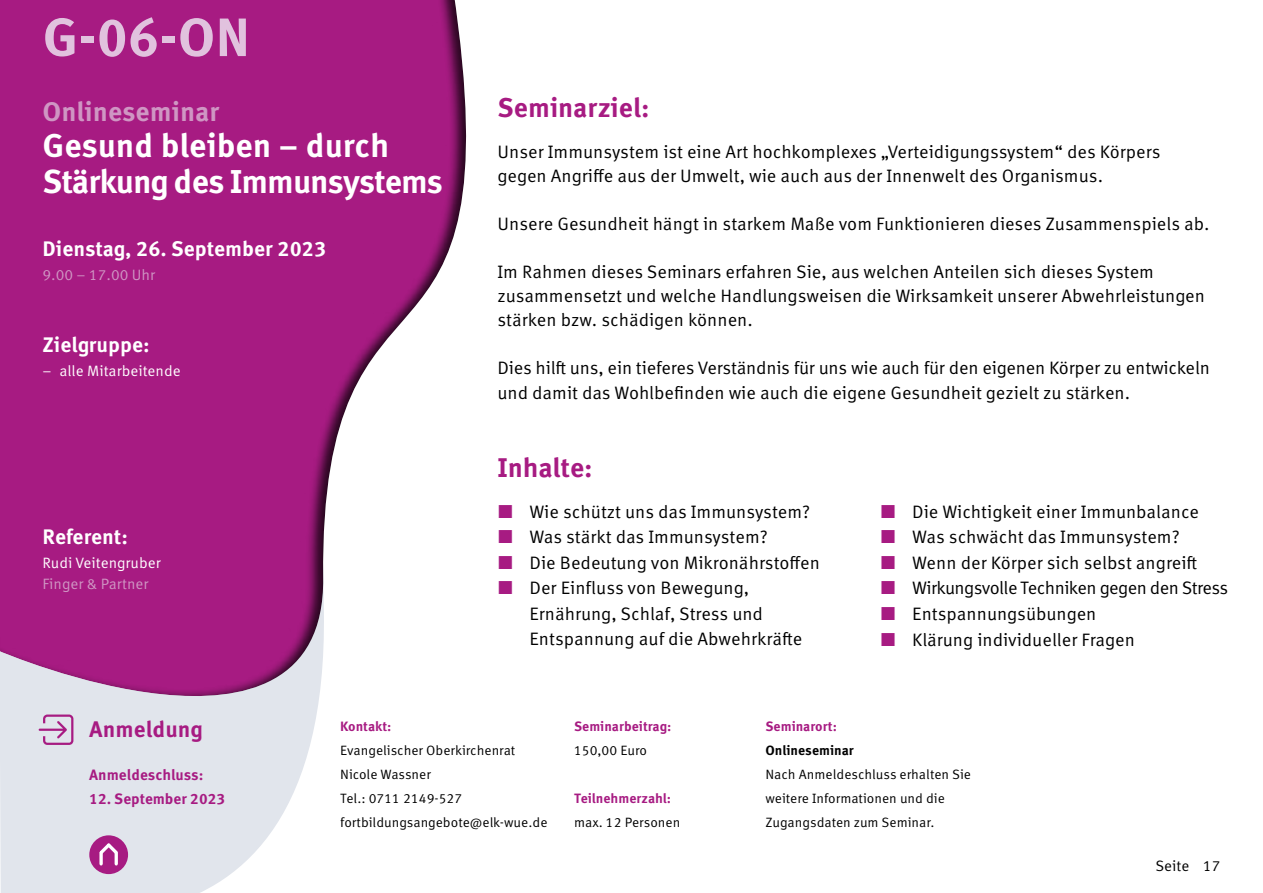
<style>
.page{position:relative;width:1263px;height:893px;background:#fff}
.page>*{position:absolute;margin:0;border:0;box-sizing:border-box;transform-origin:0 0}
.t1{font:700 54px "Meta Correspondence Pro";color:#e1c2de}
.t2{font:700 33px/36px "Meta Correspondence Pro";letter-spacing:-.03em;color:#fff}
.t3{font:700 27px "Meta Correspondence Pro";color:#a71b82}
.t4{font:700 27px "Meta Correspondence Pro";color:#cf96c3}
.t5{font:700 22.5px "Meta Correspondence Pro";color:#a71b82}
.t6{font:700 21px "Meta Correspondence Pro";color:#fff}
.t7{font:18px/25.5px "Meta Correspondence Pro";color:#000}
.t8{font:15px "Meta Correspondence Pro";color:#fff}
.t9{font:700 15px "Meta Correspondence Pro";color:#a71b82}
.t10{font:15px "Meta Correspondence Pro";color:#cf96c3}
.t11{font:15px "Meta Correspondence Pro";color:#000}
.t12{font:13.5px/24px "Meta Correspondence Pro";color:#000}
.t13{font:700 13.5px "Meta Correspondence Pro";color:#a71b82}
.t14{font:700 13.5px "Meta Correspondence Pro";color:#000}
</style>
<div class="page">
<svg style="left:0;top:696px;width:319px;height:197px;background:#e4e7ee"></svg>
<div style="left:0;top:0;width:480px;height:696px;background:#000;opacity:.75"></div>
<div style="left:90px;top:836px;width:37px;height:37px;background:#a71b82;border-radius:50%"></div>
<div style="left:89px;top:835px;width:39px;height:39px;border:2px solid #a71b82;border-radius:50%"></div>
<svg style="left:96px;top:842px;width:25px;height:25px"></svg>
<svg style="left:97px;top:840px;width:23px;height:24px"></svg>
<svg style="left:39px;top:714px;width:34px;height:31px"></svg>
<h1 class="t1" style="left:43px;top:-5px;width:209px">G-06-ON</h1>
<h3 class="t4" style="left:43px;top:91px;width:178px">Onlineseminar</h3>
<h2 class="t2" style="left:43px;top:126px;width:402px">Gesund bleiben – durch<br>Stärkung des Immunsystems</h2>
<p class="t6" style="left:43px;top:232px;width:285px">Dienstag, 26. September 2023</p>
<p class="t10" style="left:43px;top:263px;width:114px">9.00 – 17.00 Uhr</p>
<p class="t6" style="left:43px;top:328px;width:109px">Zielgruppe:</p>
<p class="t8" style="left:43px;top:359px;width:140px">– alle Mitarbeitende</p>
<p class="t6" style="left:43px;top:520px;width:87px">Referent:</p>
<p class="t8" style="left:43px;top:551px;width:120px">Rudi Veitengruber</p>
<p class="t10" style="left:43px;top:572px;width:107px">Finger &amp; Partner</p>
<h3 class="t3" style="left:497px;top:86px;width:154px">Seminarziel:</h3>
<p class="t7" style="left:497px;top:138px;width:664px;line-height:24px">Unser Immunsystem ist eine Art hochkomplexes „Verteidigungssystem“ des Körpers gegen Angriffe aus der Umwelt, wie auch aus der Innenwelt des Organismus.</p>
<p class="t7" style="left:497px;top:210px;width:713px">Unsere Gesundheit hängt in starkem Maße vom Funktionieren dieses Zusammenspiels ab.</p>
<p class="t7" style="left:497px;top:258px;width:709px;line-height:24px">Im Rahmen dieses Seminars erfahren Sie, aus welchen Anteilen sich dieses System zusammensetzt und welche Handlungsweisen die Wirksamkeit unserer Abwehrleistungen stärken bzw. schädigen können.</p>
<p class="t7" style="left:497px;top:354px;width:714px">Dies hilft uns, ein tieferes Verständnis für uns wie auch für den eigenen Körper zu entwickeln und damit das Wohlbefinden wie auch die eigene Gesundheit gezielt zu stärken.</p>
<h3 class="t3" style="left:497px;top:446px;width:97px">Inhalte:</h3>
<p class="t7" style="left:529px;top:498px;width:292px">Wie schützt uns das Immunsystem?<br>Was stärkt das Immunsystem?<br>Die Bedeutung von Mikronährstoffen<br>Der Einfluss von Bewegung,<br>Ernährung, Schlaf, Stress und<br>Entspannung auf die Abwehrkräfte</p>
<p class="t7" style="left:912px;top:498px;width:318px">Die Wichtigkeit einer Immunbalance Was schwächt das Immunsystem?<br>Wenn der Körper sich selbst angreift Wirkungsvolle Techniken gegen den Stress Entspannungsübungen<br>Klärung individueller Fragen</p>
<p class="t5" style="left:89px;top:711px;width:115px">Anmeldung</p>
<p class="t13" style="left:340px;top:715px;width:53px">Kontakt:</p>
<p class="t12" style="left:340px;top:737px;width:209px">Evangelischer Oberkirchenrat<br>Nicole Wassner<br>Tel.: 0711 2149-527 fortbildungsangebote@elk-wue.de</p>
<p class="t9" style="left:89px;top:763px;width:116px">Anmeldeschluss:</p>
<p class="t9" style="left:89px;top:787px;width:137px">12. September 2023</p>
<p class="t13" style="left:574px;top:715px;width:99px">Seminarbeitrag:</p>
<p class="t12" style="left:574px;top:737px;width:74px">150,00 Euro</p>
<p class="t13" style="left:574px;top:787px;width:99px">Teilnehmerzahl:</p>
<p class="t12" style="left:574px;top:809px;width:108px">max. 12 Personen</p>
<p class="t13" style="left:765px;top:715px;width:73px">Seminarort:</p>
<p class="t14" style="left:765px;top:739px;width:90px">Onlineseminar</p>
<p class="t12" style="left:765px;top:761px;width:207px">Nach Anmeldeschluss erhalten Sie weitere Informationen und die<br>Zugangsdaten zum Seminar.</p>
<p class="t11" style="left:1155px;top:855px;width:67px">Seite 17</p>
</div>
